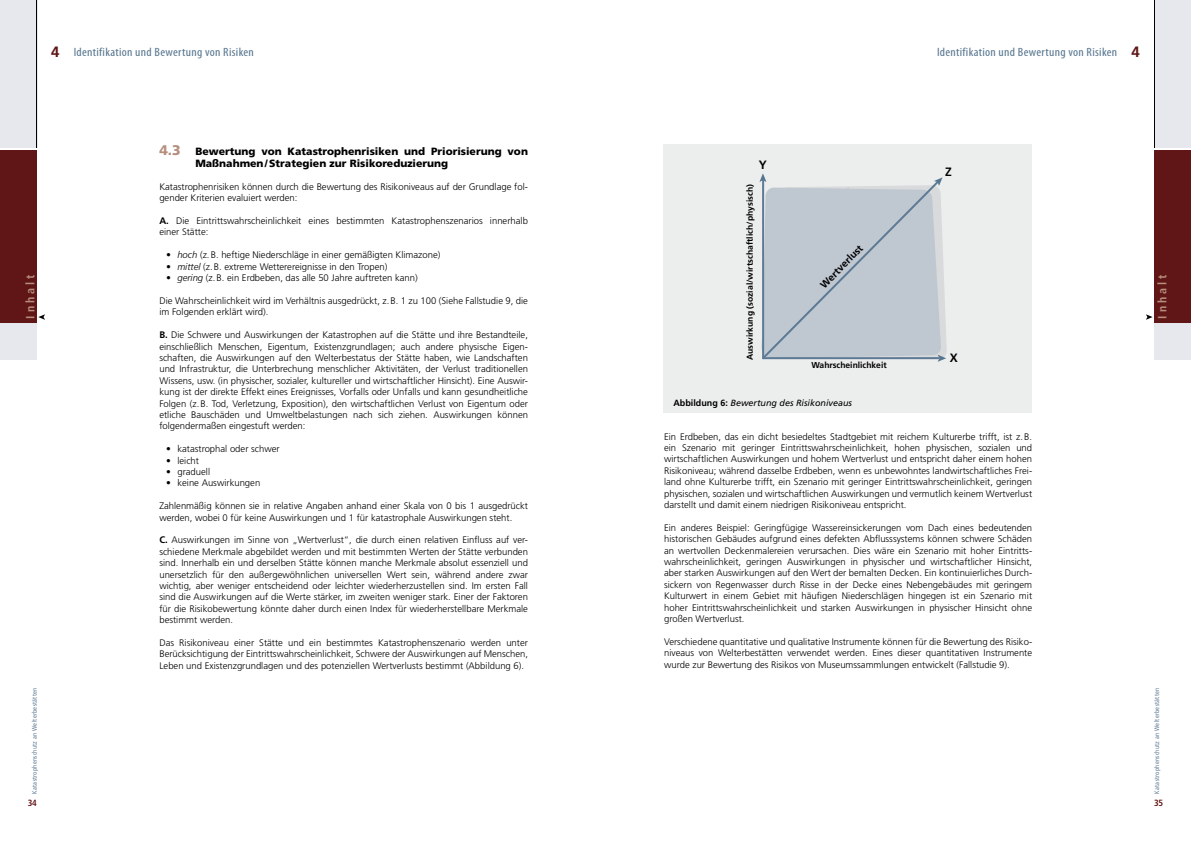
<style>
.page{position:relative;width:1191px;height:842px;background:#fff}
.page>*{position:absolute;margin:0;border:0;box-sizing:border-box;transform-origin:0 0}
.t1{font:700 15px "Frutiger";color:#601616}
.t2{font:900 14px "Frutiger";color:#b68e7d}
.t3{font:700 12.1px "Frutiger";color:#000}
.t4{font:condensed 12px "Myriad Pro";letter-spacing:.025em;color:#56758e;scale:1.1 1}
.t5{font:700 condensed 12px "Frutiger";letter-spacing:.25em;color:#b68e7d}
.t6{font:900 10.5px/11.6px "Frutiger";color:#000}
.t7{font:700 10px "Frutiger";color:#000}
.t8{font:300 9.5px/11.4px "Frutiger";color:#000;text-align:justify}
.t9{font:italic 9px "Frutiger";color:#000}
.t10{font:700 condensed 9px "Frutiger";color:#601616}
.t11{font:700 8.6px "Frutiger";color:#000}
.t12{font:700 8.5px "Frutiger";color:#000}
.t13{font:6.5px "Frutiger";letter-spacing:.05em;color:#5d7a95;scale:.8 1}
.s1{font-weight:700}
.s2{font-style:italic}
.s3{font-weight:700;font-style:normal}
</style>
<div class="page">
<svg style="left:38px;top:314px;width:7px;height:6px"></svg>
<svg style="left:1146px;top:314px;width:6px;height:6px"></svg>
<div style="left:0;top:323px;width:37px;height:37px;background:#e6e8ed"></div>
<div style="left:1154px;top:323px;width:37px;height:37px;background:#e6e8ed"></div>
<div style="left:0;top:0;width:37px;height:147px;background:#e6e8ed"></div>
<div style="left:1154px;top:0;width:37px;height:147px;background:#e6e8ed"></div>
<hr style="left:37px;top:0;width:1px;height:147px;background:#000">
<hr style="left:1154px;top:0;width:1px;height:147px;background:#000">
<div style="left:0;top:150px;width:37px;height:173px;background:#601616"></div>
<div style="left:1154px;top:150px;width:37px;height:173px;background:#601616"></div>
<div style="left:663px;top:145px;width:369px;height:268px;background:#eceded"></div>
<svg style="left:759px;top:173px;width:188px;height:189px;background:#c0c8d1"></svg>
<h1 class="t1" style="left:51px;top:43px;width:10px">4</h1>
<h1 class="t1" style="left:1131px;top:43px;width:10px">4</h1>
<p class="t4" style="left:74px;top:46px;width:165px">Identifikation und Bewertung von Risiken</p>
<p class="t4" style="left:937px;top:46px;width:165px">Identifikation und Bewertung von Risiken</p>
<h2 class="t2" style="left:159px;top:142px;width:23px">4.3</h2>
<p class="t6" style="left:195px;top:146px;width:334px">Bewertung von Katastrophenrisiken und Priorisierung von<br>Maßnahmen / Strategien zur Risikoreduzierung</p>
<p class="t8" style="left:159px;top:181px;width:370px">Katastrophenrisiken können durch die Bewertung des Risikoniveaus auf der Grundlage fol&shy;gender Kriterien evaluiert werden:</p>
<p class="t8" style="left:159px;top:215px;width:370px"><span class="s1">A.</span> Die Eintrittswahrscheinlichkeit eines bestimmten Katastrophenszenarios innerhalb einer Stätte:</p>
<p class="t8" style="left:166px;top:249px;width:276px"><span class="s2">• hoch</span> (z. B. heftige Niederschläge in einer gemäßigten Klimazone)</p>
<p class="t8" style="left:166px;top:261px;width:223px"><span class="s2">• mittel</span> (z. B. extreme Wetterereignisse in den Tropen)</p>
<p class="t8" style="left:166px;top:272px;width:253px"><span class="s2">• gering</span> (z. B. ein Erdbeben, das alle 50 Jahre auftreten kann)</p>
<p class="t8" style="left:159px;top:295px;width:370px">Die Wahrscheinlichkeit wird im Verhältnis ausgedrückt, z.B. 1 zu 100 (Siehe Fallstudie 9, die im Folgenden erklärt wird).</p>
<p class="t8" style="left:159px;top:329px;width:370px"><span class="s1">B.</span> Die Schwere und Auswirkungen der Katastrophen auf die Stätte und ihre Bestandteile, einschließlich Menschen, Eigentum, Existenzgrundlagen; auch andere physische Eigen&shy;schaften, die Auswirkungen auf den Welterbestatus der Stätte haben, wie Landschaften und Infrastruktur, die Unterbrechung menschlicher Aktivitäten, der Verlust traditionellen Wissens, usw. (in physischer, sozialer, kultureller und wirtschaftlicher Hinsicht). Eine Auswir&shy;kung ist der direkte Effekt eines Ereignisses, Vorfalls oder Unfalls und kann gesundheitliche Folgen (z.B. Tod, Verletzung, Exposition), den wirtschaftlichen Verlust von Eigentum oder etliche Bauschäden und Umweltbelastungen nach sich ziehen. Auswirkungen können folgendermaßen eingestuft werden:</p>
<p class="t8" style="left:166px;top:443px;width:115px">• katastrophal oder schwer</p>
<p class="t8" style="left:166px;top:455px;width:34px">• leicht</p>
<p class="t8" style="left:166px;top:466px;width:46px">• graduell</p>
<p class="t8" style="left:166px;top:477px;width:96px">• keine Auswirkungen</p>
<p class="t8" style="left:159px;top:500px;width:370px">Zahlenmäßig können sie in relative Angaben anhand einer Skala von 0 bis 1 ausgedrückt werden, wobei 0 für keine Auswirkungen und 1 für katastrophale Auswirkungen steht.</p>
<p class="t8" style="left:159px;top:534px;width:370px"><span class="s1">C.</span> Auswirkungen im Sinne von „Wertverlust“, die durch einen relativen Einfluss auf ver&shy;schiedene Merkmale abgebildet werden und mit bestimmten Werten der Stätte verbunden sind. Innerhalb ein und derselben Stätte können manche Merkmale absolut essenziell und unersetzlich für den außergewöhnlichen universellen Wert sein, während andere zwar wichtig, aber weniger entscheidend oder leichter wiederherzustellen sind. Im ersten Fall sind die Auswirkungen auf die Werte stärker, im zweiten weniger stark. Einer der Faktoren für die Risikobewertung könnte daher durch einen Index für wiederherstellbare Merkmale bestimmt werden.</p>
<p class="t8" style="left:159px;top:637px;width:370px">Das Risikoniveau einer Stätte und ein bestimmtes Katastrophenszenario werden unter Berücksichtigung der Eintrittswahrscheinlichkeit, Schwere der Auswirkungen auf Menschen, Leben und Existenzgrundlagen und des potenziellen Wertverlusts bestimmt (Abbildung 6).</p>
<p class="t3" style="left:758px;top:158px;width:9px">Y</p>
<p class="t3" style="left:945px;top:165px;width:8px">Z</p>
<p class="t12" style="left:745px;top:360px;width:177px;rotate:-90deg">Auswirkung (sozial/wirtschaftlich/physisch)</p>
<p class="t9" style="left:673px;top:397px;width:180px"><span class="s3">Abbildung 6:</span> Bewertung des Risikoniveaus</p>
<p class="t7" style="left:818px;top:282px;width:57px;rotate:-45deg">Wertverlust</p>
<p class="t5" style="left:23px;top:319px;width:46px;rotate:-90deg">Inhalt</p>
<p class="t5" style="left:1155px;top:319px;width:46px;rotate:-90deg">Inhalt</p>
<p class="t3" style="left:950px;top:351px;width:9px">X</p>
<p class="t11" style="left:811px;top:360px;width:77px">Wahrscheinlichkeit</p>
<p class="t8" style="left:664px;top:431px;width:369px">Ein Erdbeben, das ein dicht besiedeltes Stadtgebiet mit reichem Kulturerbe trifft, ist z. B. ein Szenario mit geringer Eintrittswahrscheinlichkeit, hohen physischen, sozialen und wirtschaftlichen Auswirkungen und hohem Wertverlust und entspricht daher einem hohen Risikoniveau; während dasselbe Erdbeben, wenn es unbewohntes landwirtschaftliches Frei&shy;land ohne Kulturerbe trifft, ein Szenario mit geringer Eintrittswahrscheinlichkeit, geringen physischen, sozialen und wirtschaftlichen Auswirkungen und vermutlich keinem Wertverlust darstellt und damit einem niedrigen Risikoniveau entspricht.</p>
<p class="t8" style="left:664px;top:522px;width:369px">Ein anderes Beispiel: Geringfügige Wassereinsickerungen vom Dach eines bedeutenden historischen Gebäudes aufgrund eines defekten Abflusssystems können schwere Schäden an wertvollen Deckenmalereien verursachen. Dies wäre ein Szenario mit hoher Eintritts&shy;wahrscheinlichkeit, geringen Auswirkungen in physischer und wirtschaftlicher Hinsicht, aber starken Auswirkungen auf den Wert der bemalten Decken. Ein kontinuierliches Durch&shy;sickern von Regenwasser durch Risse in der Decke eines Nebengebäudes mit geringem Kulturwert in einem Gebiet mit häufigen Niederschlägen hingegen ist ein Szenario mit hoher Eintrittswahrscheinlichkeit und starken Auswirkungen in physischer Hinsicht ohne großen Wertverlust.</p>
<p class="t8" style="left:664px;top:636px;width:369px">Verschiedene quantitative und qualitative Instrumente können für die Bewertung des Risiko&shy;niveaus von Welterbestätten verwendet werden. Eines dieser quantitativen Instrumente wurde zur Bewertung des Risikos von Museumssammlungen entwickelt (Fallstudie 9).</p>
<p class="t13" style="left:31px;top:794px;width:134px;rotate:-90deg">Katastrophenschutz an Welterbestätten</p>
<p class="t13" style="left:1152px;top:794px;width:134px;rotate:-90deg">Katastrophenschutz an Welterbestätten</p>
<p class="t10" style="left:28px;top:798px;width:11px">34</p>
<p class="t10" style="left:1154px;top:798px;width:10px">35</p>
</div>
